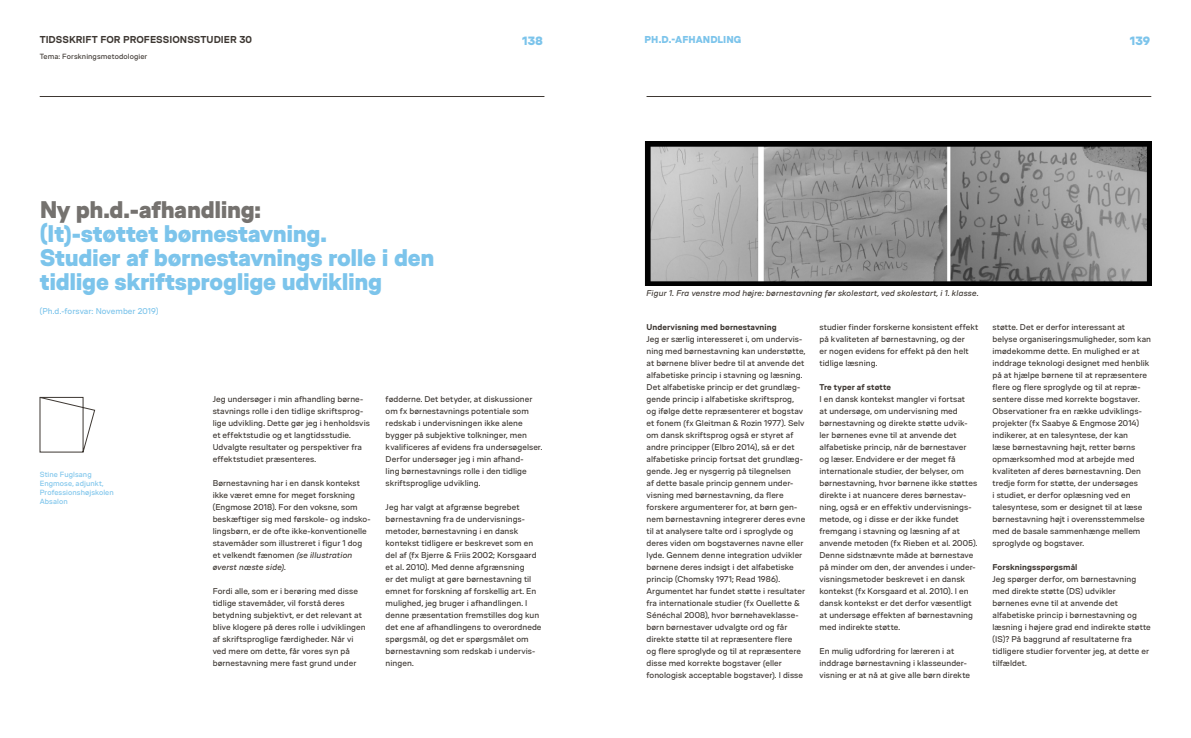
<style>
.page{position:relative;width:1191px;height:738px;background:#fff}
.page>*{position:absolute;margin:0;border:0;box-sizing:border-box;transform-origin:0 0}
.t1{font:900 24px/24px "VIA Type";letter-spacing:-.015em;color:#7cc4eb}
.t2{font:900 24px "VIA Type";letter-spacing:-.015em;color:#75726f}
.t3{font:900 12px "VIA Type";color:#7cc4eb}
.t4{font:700 10px "VIA Type";letter-spacing:.005em;color:#3d3732}
.t5{font:900 10px "VIA Type";color:#7cc4eb}
.t6{font:8.4px/12px "VIA Type";letter-spacing:.005em;color:#3d3732}
.t7{font:italic 8.4px "VIA Type";letter-spacing:.005em;color:#3d3732}
.t8{font:700 8.4px "VIA Type";letter-spacing:.01em;color:#3d3732}
.t9{font:8.4px "VIA Type";letter-spacing:.005em;color:#7cc4eb}
.t10{font:7.5px/9px "VIA Type";letter-spacing:.01em;color:#7cc4eb}
.t11{font:7.5px "VIA Type";letter-spacing:.01em;color:#3d3732}
.s1{font-style:italic}
</style>
<div class="page">
<svg style="left:39px;top:396px;width:57px;height:56px"></svg>
<img style="left:645px;top:142px;width:506px;height:143px">
<hr style="left:646px;top:96px;width:505px;height:1px;background:#3d3732">
<hr style="left:40px;top:96px;width:504px;height:1px;background:#3d3732">
<p class="t4" style="left:40px;top:34px;width:214px">TIDSSKRIFT FOR PROFESSIONSSTUDIER 30</p>
<h2 class="t3" style="left:522px;top:34px;width:22px">138</h2>
<h2 class="t3" style="left:1129px;top:34px;width:22px">139</h2>
<p class="t11" style="left:40px;top:52px;width:109px">Tema: Forskningsmetodologier</p>
<p class="t5" style="left:644px;top:34px;width:98px">PH.D.-AFHANDLING</p>
<h1 class="t2" style="left:40px;top:195px;width:223px">Ny ph.d.-afhandling:</h1>
<h1 class="t1" style="left:40px;top:221px;width:396px">(It)-støttet børnestavning.<br>Studier af børnestavnings rolle i den tidlige skriftsproglige udvikling</h1>
<p class="t9" style="left:40px;top:306px;width:120px">(Ph.d.-forsvar: November 2019)</p>
<p class="t10" style="left:40px;top:470px;width:76px">Stine Fuglsang<br>Engmose, adjunkt,<br>Professionshøjskolen<br>Absalon</p>
<p class="t6" style="left:213px;top:392px;width:159px">Jeg undersøger i min afhandling børne&shy;stavnings rolle i den tidlige skriftsprog&shy;lige udvikling. Dette gør jeg i henholdsvis et effektstudie og et langtidsstudie.<br>Udvalgte resultater og perspektiver fra effektstudiet præsenteres.</p>
<p class="t6" style="left:213px;top:476px;width:159px">Børnestavning har i en dansk kontekst ikke været emne for meget forskning (Engmose 2018). For den voksne, som beskæftiger sig med førskole- og indsko&shy;lingsbørn, er de ofte ikke-konventionelle stavemåder som illustreret i figur 1 dog et velkendt fænomen <span class="s1">(se illustration øverst næste side).</span></p>
<p class="t6" style="left:213px;top:584px;width:154px">Fordi alle, som er i berøring med disse tidlige stavemåder, vil forstå deres betydning subjektivt, er det relevant at blive klogere på deres rolle i udviklingen af skriftsproglige færdigheder. Når vi ved mere om dette, får vores syn på børnestavning mere fast grund under</p>
<p class="t6" style="left:386px;top:392px;width:158px">fødderne. Det betyder, at diskussioner om fx børnestavnings potentiale som redskab i undervisningen ikke alene bygger på subjektive tolkninger, men kvalificeres af evidens fra undersøgelser.<br>Derfor undersøger jeg i min afhand-<br>ling børnestavnings rolle i den tidlige skriftsproglige udvikling.</p>
<p class="t6" style="left:386px;top:500px;width:157px">Jeg har valgt at afgrænse begrebet børnestavning fra de undervisnings&shy;metoder, børnestavning i en dansk kontekst tidligere er beskrevet som en del af (fx Bjerre &amp; Friis 2002; Korsgaard et al. 2010). Med denne afgrænsning<br>er det muligt at gøre børnestavning til emnet for forskning af forskellig art. En mulighed, jeg bruger i afhandlingen. I denne præsentation fremstilles dog kun det ene af afhandlingens to overordnede spørgsmål, og det er spørgsmålet om børnestavning som redskab i undervis&shy;ningen.</p>
<p class="t7" style="left:646px;top:288px;width:334px">Figur 1. Fra venstre mod højre: børnestavning før skolestart, ved skolestart, i 1. klasse.</p>
<p class="t8" style="left:646px;top:321px;width:132px">Undervisning med børnestavning</p>
<p class="t6" style="left:646px;top:332px;width:160px">Jeg er særlig interesseret i, om undervis&shy;ning med børnestavning kan understøtte, at børnene bliver bedre til at anvende det alfabetiske princip i stavning og læsning.<br>Det alfabetiske princip er det grundlæg&shy;gende princip i alfabetiske skriftsprog, og ifølge dette repræsenterer et bogstav et fonem (fx Gleitman &amp; Rozin 1977). Selv om dansk skriftsprog også er styret af andre principper (Elbro 2014), så er det alfabetiske princip fortsat det grundlæg&shy;gende. Jeg er nysgerrig på tilegnelsen<br>af dette basale princip gennem under&shy;visning med børnestavning, da flere forskere argumenterer for, at børn gen&shy;nem børnestavning integrerer deres evne til at analysere talte ord i sproglyde og deres viden om bogstavernes navne eller lyde. Gennem denne integration udvikler børnene deres indsigt i det alfabetiske princip (Chomsky 1971; Read 1986).<br>Argumentet har fundet støtte i resultater fra internationale studier (fx Ouellette &amp; Sénéchal 2008), hvor børnehaveklasse&shy;børn børnestaver udvalgte ord og får direkte støtte til at repræsentere flere<br>og flere sproglyde og til at repræsentere disse med korrekte bogstaver (eller fonologisk acceptable bogstaver). I disse</p>
<p class="t6" style="left:819px;top:320px;width:160px">studier finder forskerne konsistent effekt på kvaliteten af børnestavning, og der<br>er nogen evidens for effekt på den helt tidlige læsning.</p>
<p class="t8" style="left:819px;top:381px;width:73px">Tre typer af støtte</p>
<p class="t6" style="left:819px;top:392px;width:159px">I en dansk kontekst mangler vi fortsat<br>at undersøge, om undervisning med børnestavning og direkte støtte udvik&shy;ler børnenes evne til at anvende det alfabetiske princip, når de børnestaver og læser. Endvidere er der meget få internationale studier, der belyser, om børnestavning, hvor børnene ikke støttes direkte i at nuancere deres børnestav&shy;ning, også er en effektiv undervisnings&shy;metode, og i disse er der ikke fundet fremgang i stavning og læsning af at anvende metoden (fx Rieben et al. 2005).<br>Denne sidstnævnte måde at børnestave på minder om den, der anvendes i under&shy;visningsmetoder beskrevet i en dansk kontekst (fx Korsgaard et al. 2010). I en dansk kontekst er det derfor væsentligt at undersøge effekten af børnestavning med indirekte støtte.</p>
<p class="t6" style="left:819px;top:644px;width:152px">En mulig udfordring for læreren i at inddrage børnestavning i klasseunder&shy;visning er at nå at give alle børn direkte</p>
<p class="t6" style="left:992px;top:320px;width:160px">støtte. Det er derfor interessant at belyse organiseringsmuligheder, som kan imødekomme dette. En mulighed er at inddrage teknologi designet med henblik på at hjælpe børnene til at repræsentere flere og flere sproglyde og til at repræ&shy;sentere disse med korrekte bogstaver.<br>Observationer fra en række udviklings&shy;projekter (fx Saabye &amp; Engmose 2014) indikerer, at en talesyntese, der kan<br>læse børnestavning højt, retter børns opmærksomhed mod at arbejde med kvaliteten af deres børnestavning. Den tredje form for støtte, der undersøges<br>i studiet, er derfor oplæsning ved en talesyntese, som er designet til at læse børnestavning højt i overensstemmelse med de basale sammenhænge mellem sproglyde og bogstaver.</p>
<p class="t8" style="left:992px;top:561px;width:86px">Forskningsspørgsmål</p>
<p class="t6" style="left:992px;top:572px;width:160px">Jeg spørger derfor, om børnestavning med direkte støtte (DS) udvikler børnenes evne til at anvende det alfabetiske princip i børnestavning og læsning i højere grad end indirekte støtte (IS)? På baggrund af resultaterne fra tidligere studier forventer jeg, at dette er tilfældet.</p>
</div>
